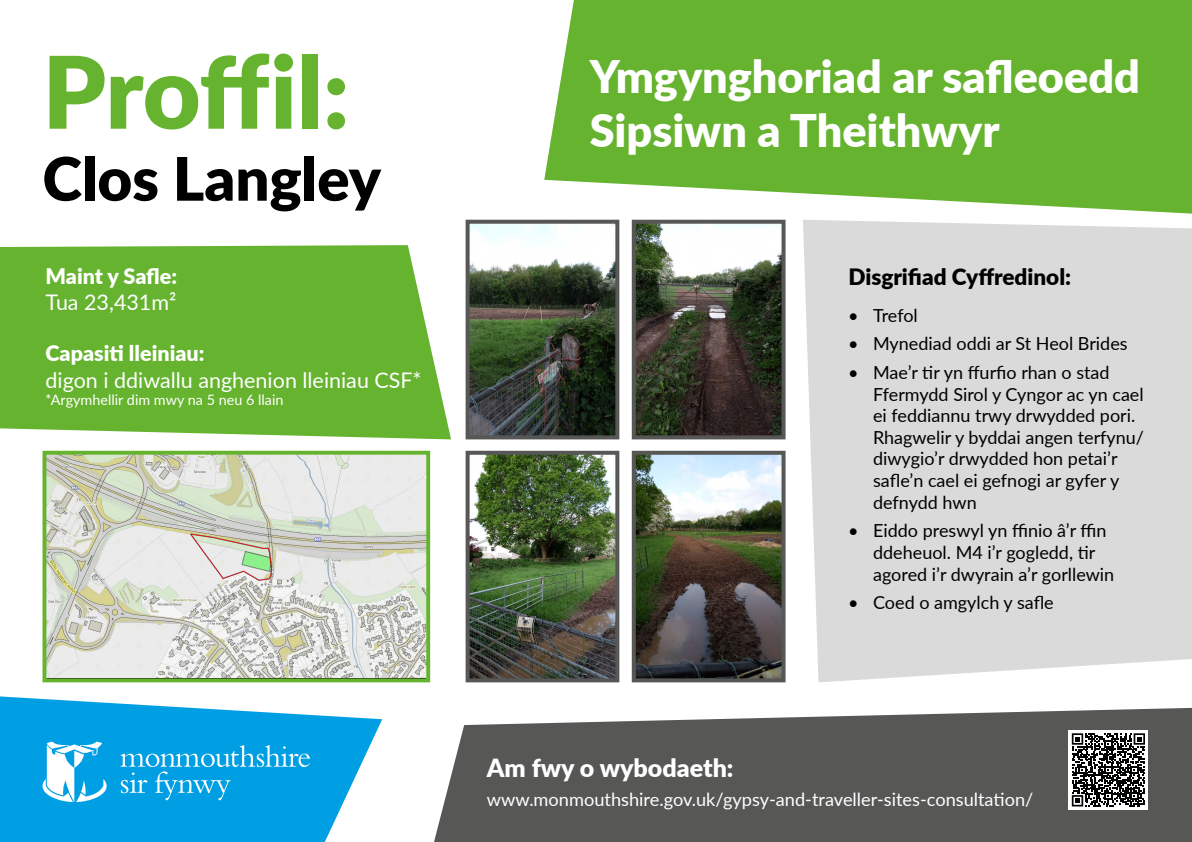
<style>
.page{position:relative;width:1192px;height:842px;background:#fff}
.page>*{position:absolute;margin:0;border:0;box-sizing:border-box;transform-origin:0 0}
.t1{font:900 100px "Lato";letter-spacing:-.01em;color:#65b32e}
.t2{font:900 60px "Lato";color:#000}
.t3{font:900 45px/54px "Lato";color:#fff}
.t4{font:900 25px "Lato";color:#fff}
.t5{font:900 22.5px "Lato";color:#000}
.t6{font:21.5px "Lato";color:#fff}
.t7{font:900 21.5px "Lato";color:#fff}
.t8{font:18.2px "Lato";color:#fff}
.t9{font:18px/21.6px "Lato";color:#000}
.t10{font:14.4px "Lato";color:#fff}
</style>
<div class="page">
<div style="left:803px;top:220px;width:389px;height:462px;background:#dadada"></div>
<img style="left:637px;top:225px;width:144px;height:209px">
<div style="left:632px;top:220px;width:154px;height:219px;border:4px solid #575756"></div>
<img style="left:471px;top:225px;width:143px;height:209px">
<div style="left:466px;top:220px;width:153px;height:219px;border:4px solid #575756"></div>
<img style="left:637px;top:456px;width:144px;height:221px">
<div style="left:632px;top:451px;width:154px;height:231px;border:4px solid #575756"></div>
<svg style="left:434px;top:708px;width:758px;height:134px;fill:#575756"></svg>
<svg style="left:0;top:245px;width:451px;height:194px;fill:#65b32e"></svg>
<svg style="left:0;top:696px;width:382px;height:146px;fill:#009fe3"></svg>
<div style="left:1069px;top:730px;width:79px;height:80px;background:#fff"></div>
<svg style="left:1072px;top:733px;width:73px;height:73px"></svg>
<svg style="left:121px;top:745px;width:189px;height:55px"></svg>
<svg style="left:43px;top:742px;width:64px;height:60px"></svg>
<img style="left:471px;top:456px;width:143px;height:221px">
<div style="left:466px;top:451px;width:153px;height:231px;border:4px solid #575756"></div>
<svg style="left:544px;top:0;width:648px;height:214px;fill:#65b32e"></svg>
<img style="left:48px;top:456px;width:377px;height:221px">
<div style="left:43px;top:451px;width:387px;height:231px;border:4px solid #65b32e"></div>
<h1 class="t1" style="left:43px;top:17px;width:308px">Proff il:</h1>
<h2 class="t2" style="left:43px;top:134px;width:340px">Clos Langley</h2>
<p class="t7" style="left:46px;top:260px;width:133px">Maint y Safle:</p>
<p class="t6" style="left:46px;top:286px;width:132px">Tua 23,431m²</p>
<p class="t7" style="left:46px;top:337px;width:160px">Capasiti lleiniau:</p>
<p class="t6" style="left:46px;top:364px;width:378px">digon i ddiwallu anghenion lleiniau CSF*</p>
<p class="t10" style="left:46px;top:389px;width:240px">*Argymhellir dim mwy na 5 neu 6 llain</p>
<h3 class="t3" style="left:590px;top:48px;width:552px">Ymgynghoriad ar safleoedd<br>Sipsiwn a Theithwyr</h3>
<p class="t5" style="left:848px;top:260px;width:224px">Disgrifiad Cyffredinol:</p>
<h3 class="t4" style="left:487px;top:749px;width:248px">Am fwy o wybodaeth:</h3>
<p class="t9" style="left:848px;top:304px;width:71px">• Trefol</p>
<p class="t9" style="left:848px;top:332px;width:281px">• Mynediad oddi ar St Heol Brides</p>
<p class="t9" style="left:873px;top:361px;width:272px;text-indent:-25px">• Mae’r tir yn ffurfio rhan o stad<br>Ffermydd Sirol y Cyngor ac yn cael ei feddiannu trwy drwydded pori.<br>Rhagwelir y byddai angen terfynu/ diwygio’r drwydded hon petai’r safle’n cael ei gefnogi ar gyfer y defnydd hwn</p>
<p class="t9" style="left:873px;top:519px;width:243px;text-indent:-25px">• Eiddo preswyl yn ffinio â’r ffin ddeheuol. M4 i’r gogledd, tir agored i’r dwyrain a’r gorllewin</p>
<p class="t9" style="left:848px;top:591px;width:207px">• Coed o amgylch y safle</p>
<p class="t8" style="left:487px;top:786px;width:548px">www.monmouthshire.gov.uk/gypsy-and-traveller-sites-consultation/</p>
</div>
